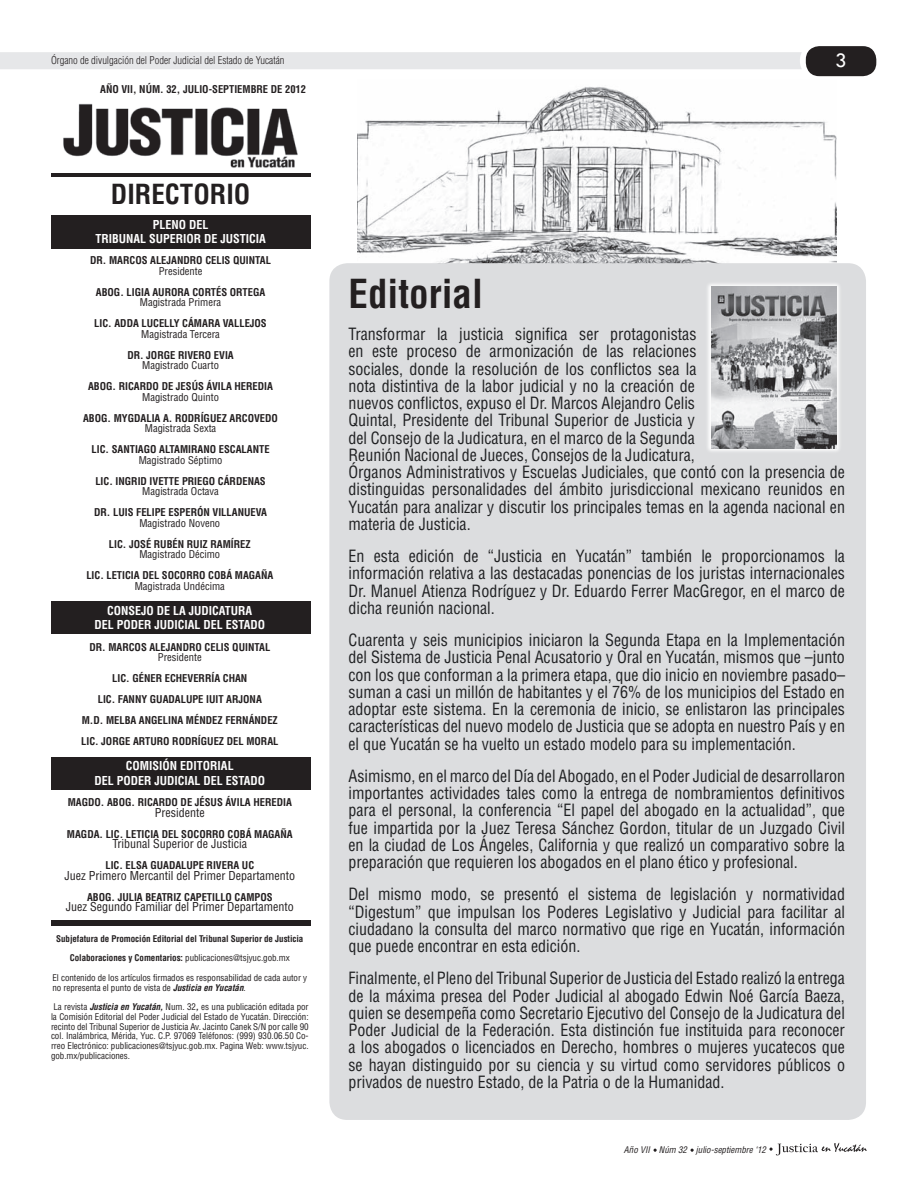
<style>
.page{position:relative;width:918px;height:1188px;background:#fff}
.page>*{position:absolute;margin:0;border:0;box-sizing:border-box;transform-origin:0 0}
.t1{font:700 condensed 39px "Helvetica LT Std";color:#231f20}
.t2{font:700 condensed 27px "Helvetica LT Std";color:#231f20}
.t3{font:21px "Tw Cen";color:#fff}
.t4{font:condensed 16.5px/17.2px "Helvetica LT Std";color:#1f2022;text-align:justify}
.t5{font:700 condensed 12px/14.4px "Helvetica LT Std";color:#fff;text-align:center}
.t6{font:condensed 12px "Helvetica LT Std";color:#231f20}
.t7{font:700 condensed 10.5px/21px "Helvetica LT Std";color:#231f20;text-align:center}
.t8{font:condensed 10.5px "Helvetica LT Std";color:#231f20}
.t9{font:300 condensed 10.5px "Helvetica LT Std";color:#231f20}
.t10{font:condensed 9px/9.8px "Helvetica LT Std";letter-spacing:-.005em;color:#231f20;text-align:center}
.t11{font:italic condensed 8.85px "Helvetica LT Std";color:#231f20}
.s1{font-weight:700}
.s2{font-weight:700;font-style:italic}
</style>
<div class="page">
<div style="left:0;top:52px;width:802px;height:17px;background:#e6e7e9"></div>
<div style="left:806px;top:46px;width:70px;height:30px;background:#231f20;border-radius:14px"></div>
<svg style="left:769px;top:1143px;width:98px;height:12px"></svg>
<img style="left:357px;top:86px;width:480px;height:177px">
<div style="left:329px;top:263px;width:537px;height:857px;background:#dcdddf;border-radius:18px"></div>
<div style="left:51px;top:602px;width:259px;height:32px;background:#231f20"></div>
<div style="left:51px;top:757px;width:259px;height:33px;background:#231f20"></div>
<div style="left:51px;top:921px;width:259px;height:5px;background:#231f20"></div>
<div style="left:51px;top:216px;width:259px;height:33px;background:#231f20"></div>
<hr style="left:51px;top:173px;width:259px;height:3px;background:#231f20">
<img style="left:63px;top:103px;width:235px;height:65px">
<div style="left:706px;top:281px;width:136px;height:173px;background:linear-gradient(to right,#eff0f1,#edeeef)"></div>
<img style="left:711px;top:287px;width:126px;height:161px">
<p class="t9" style="left:51px;top:54px;width:235px">Órgano de divulgación del Poder Judicial del Estado de Yucatán</p>
<p class="t7" style="left:100px;top:78px;width:207px">AÑO VII, NÚM. 32, JULIO-SEPTIEMBRE DE 2012</p>
<h2 class="t2" style="left:111px;top:178px;width:141px">DIRECTORIO</h2>
<p class="t5" style="left:95px;top:217px;width:172px">PLENO DEL<br>TRIBUNAL SUPERIOR DE JUSTICIA</p>
<p class="t7" style="left:90px;top:250px;width:182px">DR. MARCOS ALEJANDRO CELIS QUINTAL</p>
<p class="t8" style="left:159px;top:264px;width:45px">Presidente</p>
<p class="t7" style="left:96px;top:281px;width:171px">ABOG. LIGIA AURORA CORTÉS ORTEGA</p>
<p class="t8" style="left:140px;top:296px;width:83px">Magistrada Primera</p>
<p class="t7" style="left:94px;top:313px;width:174px">LIC. ADDA LUCELLY CÁMARA VALLEJOS</p>
<p class="t8" style="left:141px;top:327px;width:80px">Magistrada Tercera</p>
<p class="t7" style="left:127px;top:344px;width:108px">DR. JORGE RIVERO EVIA</p>
<p class="t8" style="left:142px;top:359px;width:78px">Magistrado Cuarto</p>
<p class="t7" style="left:88px;top:376px;width:186px">ABOG. RICARDO DE JESÚS ÁVILA HEREDIA</p>
<p class="t8" style="left:142px;top:390px;width:78px">Magistrado Quinto</p>
<p class="t7" style="left:83px;top:407px;width:196px">ABOG. MYGDALIA A. RODRÍGUEZ ARCOVEDO</p>
<p class="t8" style="left:145px;top:422px;width:73px">Magistrada Sexta</p>
<p class="t7" style="left:92px;top:439px;width:180px">LIC. SANTIAGO ALTAMIRANO ESCALANTE</p>
<p class="t8" style="left:139px;top:453px;width:85px">Magistrado Séptimo</p>
<p class="t7" style="left:95px;top:470px;width:172px">LIC. INGRID IVETTE PRIEGO CÁRDENAS</p>
<p class="t8" style="left:142px;top:485px;width:78px">Magistrada Octava</p>
<p class="t7" style="left:94px;top:502px;width:174px">DR. LUIS FELIPE ESPERÓN VILLANUEVA</p>
<p class="t8" style="left:139px;top:516px;width:82px">Magistrado Noveno</p>
<p class="t7" style="left:109px;top:533px;width:143px">LIC. JOSÉ RUBÉN RUIZ RAMÍREZ</p>
<p class="t8" style="left:139px;top:548px;width:82px">Magistrado Décimo</p>
<p class="t7" style="left:86px;top:565px;width:189px">LIC. LETICIA DEL SOCORRO COBÁ MAGAÑA</p>
<p class="t8" style="left:135px;top:579px;width:92px">Magistrada Undécima</p>
<p class="t5" style="left:94px;top:603px;width:172px">CONSEJO DE LA JUDICATURA<br>DEL PODER JUDICIAL DEL ESTADO</p>
<p class="t7" style="left:89px;top:636px;width:182px">DR. MARCOS ALEJANDRO CELIS QUINTAL</p>
<p class="t8" style="left:158px;top:651px;width:45px">Presidente</p>
<p class="t7" style="left:81px;top:668px;width:199px">LIC. GÉNER ECHEVERRÍA CHAN<br>LIC. FANNY GUADALUPE IUIT ARJONA<br>M.D. MELBA ANGELINA MÉNDEZ FERNÁNDEZ LIC. JORGE ARTURO RODRÍGUEZ DEL MORAL</p>
<p class="t5" style="left:94px;top:759px;width:172px">COMISIÓN EDITORIAL<br>DEL PODER JUDICIAL DEL ESTADO</p>
<p class="t7" style="left:68px;top:792px;width:226px">MAGDO. ABOG. RICARDO DE JÉSUS ÁVILA HEREDIA</p>
<p class="t6" style="left:155px;top:805px;width:51px">Presidente</p>
<p class="t7" style="left:67px;top:823px;width:227px">MAGDA. LIC. LETICIA DEL SOCORRO COBÁ MAGAÑA</p>
<p class="t6" style="left:112px;top:836px;width:136px">Tribunal Superior de Justicia</p>
<p class="t7" style="left:105px;top:855px;width:150px">LIC. ELSA GUADALUPE RIVERA UC</p>
<p class="t6" style="left:64px;top:868px;width:232px">Juez Primero Mercantil del Primer Departamento</p>
<p class="t7" style="left:87px;top:886px;width:187px">ABOG. JULIA BEATRIZ CAPETILLO CAMPOS</p>
<p class="t6" style="left:66px;top:899px;width:230px">Juez Segundo Familiar del Primer Departamento</p>
<p class="t10" style="left:53px;top:929px;width:256px;line-height:19.5px"><span class="s1">Subjefatura de Promoción Editorial del Tribunal Superior de Justicia<br>Colaboraciones y Comentarios:</span> publicaciones@tsjyuc.gob.mx<br>El contenido de los artículos firmados es responsabilidad de cada autor y</p>
<p class="t10" style="left:53px;top:977px;width:258px;line-height:19.5px;text-align:left">no representa el punto de vista de <span class="s2">Justicia en Yucatán</span>.<br>La revista <span class="s2">Justicia en Yucatán,</span> Num. 32<span class="s2">,</span> es una publicación editada por</p>
<p class="t10" style="left:51px;top:1012px;width:259px;text-align:justify">la Comisión Editorial del Poder Judicial del Estado de Yucatán. Dirección: recinto del Tribunal Superior de Justicia Av. Jacinto Canek S/N por calle 90 col. Inalámbrica, Mérida, Yuc. C.P. 97069 Teléfonos: (999) 930.06.50 Co&shy;rreo Electrónico: publicaciones@tsjyuc.gob.mx. Pagina Web: www.tsjyuc. gob.mx/publicaciones.</p>
<p class="t3" style="left:835px;top:47px;width:13px">3</p>
<h1 class="t1" style="left:349px;top:269px;width:136px">Editorial</h1>
<p class="t4" style="left:349px;top:326px;width:498px;text-align:left">Transformar la justicia significa ser protagonistas<br>en este proceso de armonización de las relaciones<br>sociales, donde la resolución de los conflictos sea la<br>nota distintiva de la labor judicial y no la creación de<br>nuevos conflictos, expuso el Dr. Marcos Alejandro Celis<br>Quintal, Presidente del Tribunal Superior de Justicia y<br>del Consejo de la Judicatura, en el marco de la Segunda<br>Reunión Nacional de Jueces, Consejos de la Judicatura,<br>Órganos Administrativos y Escuelas Judiciales, que contó con la presencia de distinguidas personalidades del ámbito jurisdiccional mexicano reunidos en Yucatán para analizar y discutir los principales temas en la agenda nacional en materia de Justicia.</p>
<p class="t4" style="left:349px;top:547px;width:498px">En esta edición de “Justicia en Yucatán” también le proporcionamos la información relativa a las destacadas ponencias de los juristas internacionales Dr. Manuel Atienza Rodríguez y Dr. Eduardo Ferrer MacGregor, en el marco de dicha reunión nacional.</p>
<p class="t4" style="left:349px;top:631px;width:498px">Cuarenta y seis municipios iniciaron la Segunda Etapa en la Implementación del Sistema de Justicia Penal Acusatorio y Oral en Yucatán, mismos que –junto con los que conforman a la primera etapa, que dio inicio en noviembre pasado– suman a casi un millón de habitantes y el 76% de los municipios del Estado en adoptar este sistema. En la ceremonia de inicio, se enlistaron las principales características del nuevo modelo de Justicia que se adopta en nuestro País y en el que Yucatán se ha vuelto un estado modelo para su implementación.</p>
<p class="t4" style="left:349px;top:767px;width:498px">Asimismo, en el marco del Día del Abogado, en el Poder Judicial de desarrollaron importantes actividades tales como la entrega de nombramientos definitivos para el personal, la conferencia “El papel del abogado en la actualidad”, que fue impartida por la Juez Teresa Sánchez Gordon, titular de un Juzgado Civil en la ciudad de Los Ángeles, California y que realizó un comparativo sobre la preparación que requieren los abogados en el plano ético y profesional.</p>
<p class="t4" style="left:349px;top:886px;width:498px">Del mismo modo, se presentó el sistema de legislación y normatividad “Digestum” que impulsan los Poderes Legislativo y Judicial para facilitar al ciudadano la consulta del marco normativo que rige en Yucatán, información que puede encontrar en esta edición.</p>
<p class="t4" style="left:349px;top:970px;width:498px">Finalmente, el Pleno del Tribunal Superior de Justicia del Estado realizó la entrega de la máxima presea del Poder Judicial al abogado Edwin Noé García Baeza, quien se desempeña como Secretario Ejecutivo del Consejo de la Judicatura del Poder Judicial de la Federación. Esta distinción fue instituida para reconocer a los abogados o licenciados en Derecho, hombres o mujeres yucatecos que se hayan distinguido por su ciencia y su virtud como servidores públicos o privados de nuestro Estado, de la Patria o de la Humanidad.</p>
<p class="t11" style="left:624px;top:1144px;width:144px">Año VII Núm 32 julio-septiembre ‘12</p>
</div>
